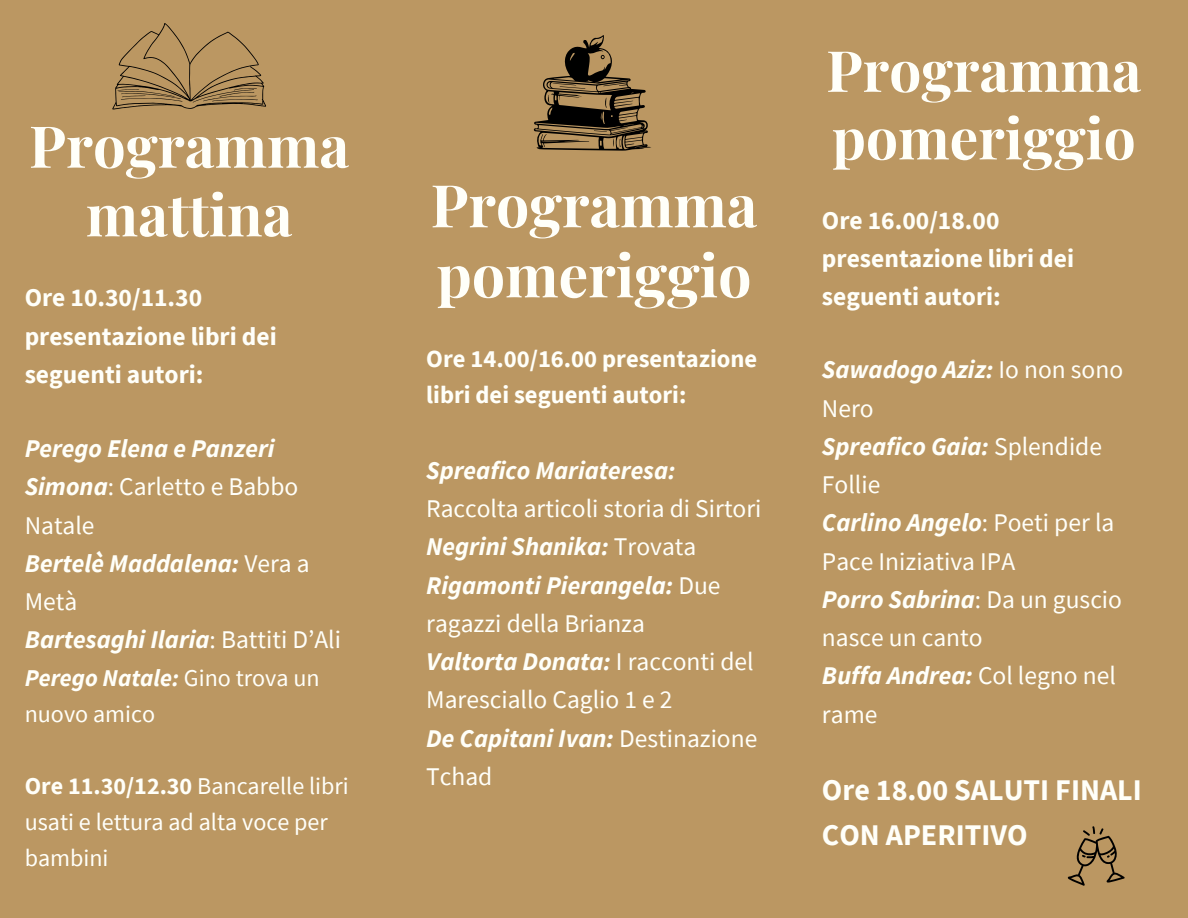
<style>
.page{position:relative;width:1188px;height:918px;background:#bb9762}
.page>*{position:absolute;margin:0;border:0;box-sizing:border-box;transform-origin:0 0}
.t1{font:700 58.95px/70.1px "Playfair Display";color:#fffff9}
.t2{font:700 57.9px/68.7px "Playfair Display";color:#fffff9;text-align:center}
.t3{font:700 56.85px/67.5px "Playfair Display";color:#fffff9}
.t4{font:700 30px/45px "Source Sans Pro";color:#fffff9}
.t5{font:25.5px/38.2px "Source Sans Pro";color:#fffff9}
.t6{font:italic 700 25.5px/38.2px "Source Sans Pro";color:#fffff9}
.t7{font:700 25.5px/38.2px "Source Sans Pro";color:#fffff9}
.t8{font:700 24.6px/36px "Source Sans Pro";color:#fffff9}
.t9{font:24.15px/36px "Source Sans Pro";color:#fffff9}
.s1{font-weight:400;font-style:normal}
.s2{font-weight:700;font-style:italic}
.s3{font-weight:700}
</style>
<div class="page">
<svg style="left:1068px;top:826px;width:57px;height:60px"></svg>
<svg style="left:534px;top:35px;width:117px;height:116px"></svg>
<svg style="left:112px;top:23px;width:154px;height:86px"></svg>
<p class="t2" style="left:29px;top:109px;width:322px">Programma mattina</p>
<p class="t7" style="left:25px;top:278px;width:254px">Ore 10.30/11.30 presentazione libri dei seguenti autori:</p>
<h1 class="t6" style="left:25px;top:429px;width:275px">Perego Elena e Panzeri<br>Simona<span class="s1">: Carletto e Babbo<br>Natale</span></h1>
<h3 class="t6" style="left:25px;top:544px;width:287px">Bertelè Maddalena: <span class="s1">Vera a<br>Metà</span></h3>
<p class="t6" style="left:25px;top:620px;width:318px">Bartesaghi Ilaria<span class="s1">: Battiti D’Ali</span></p>
<p class="t9" style="left:25px;top:659px;width:297px"><span class="s2">Perego Natale:</span> Gino trova un nuovo amico</p>
<p class="t9" style="left:25px;top:767px;width:326px"><span class="s3">Ore 11.30/12.30</span> Bancarelle libri usati e lettura ad alta voce per bambini</p>
<p class="t1" style="left:431px;top:168px;width:328px">Programma pomeriggio</p>
<h1 class="t8" style="left:426px;top:341px;width:332px">Ore 14.00/16.00 presentazione libri dei seguenti autori:</h1>
<h3 class="t5" style="left:426px;top:451px;width:337px"><span class="s2">Spreafico Mariateresa:<br></span>Raccolta articoli storia di Sirtori</h3>
<p class="t6" style="left:426px;top:527px;width:272px">Negrini Shanika: <span class="s1">Trovata</span></p>
<p class="t5" style="left:426px;top:565px;width:296px"><span class="s2">Rigamonti Pierangela:</span> Due ragazzi della Brianza</p>
<p class="t5" style="left:426px;top:642px;width:329px"><span class="s2">Valtorta Donata:</span> I racconti del<br>Maresciallo Caglio 1 e 2</p>
<p class="t5" style="left:426px;top:718px;width:333px"><span class="s2">De Capitani Ivan:</span> Destinazione<br>Tchad</p>
<p class="t3" style="left:826px;top:35px;width:317px">Programma pomeriggio</p>
<p class="t7" style="left:822px;top:201px;width:254px">Ore 16.00/18.00 presentazione libri dei seguenti autori:</p>
<h1 class="t6" style="left:822px;top:350px;width:303px">Sawadogo Aziz: <span class="s1">Io non sono<br>Nero</span></h1>
<h3 class="t5" style="left:822px;top:427px;width:282px"><span class="s2">Spreafico Gaia:</span> Splendide<br>Follie</h3>
<p class="t5" style="left:822px;top:503px;width:294px"><span class="s2">Carlino Angelo</span>: Poeti per la<br>Pace Iniziativa IPA</p>
<p class="t5" style="left:822px;top:580px;width:302px"><span class="s2">Porro Sabrina</span>: Da un guscio nasce un canto</p>
<p class="t5" style="left:822px;top:656px;width:295px"><span class="s2">Buffa Andrea:</span> Col legno nel rame</p>
<p class="t4" style="left:822px;top:767px;width:321px">Ore 18.00 SALUTI FINALI<br>CON APERITIVO</p>
</div>
